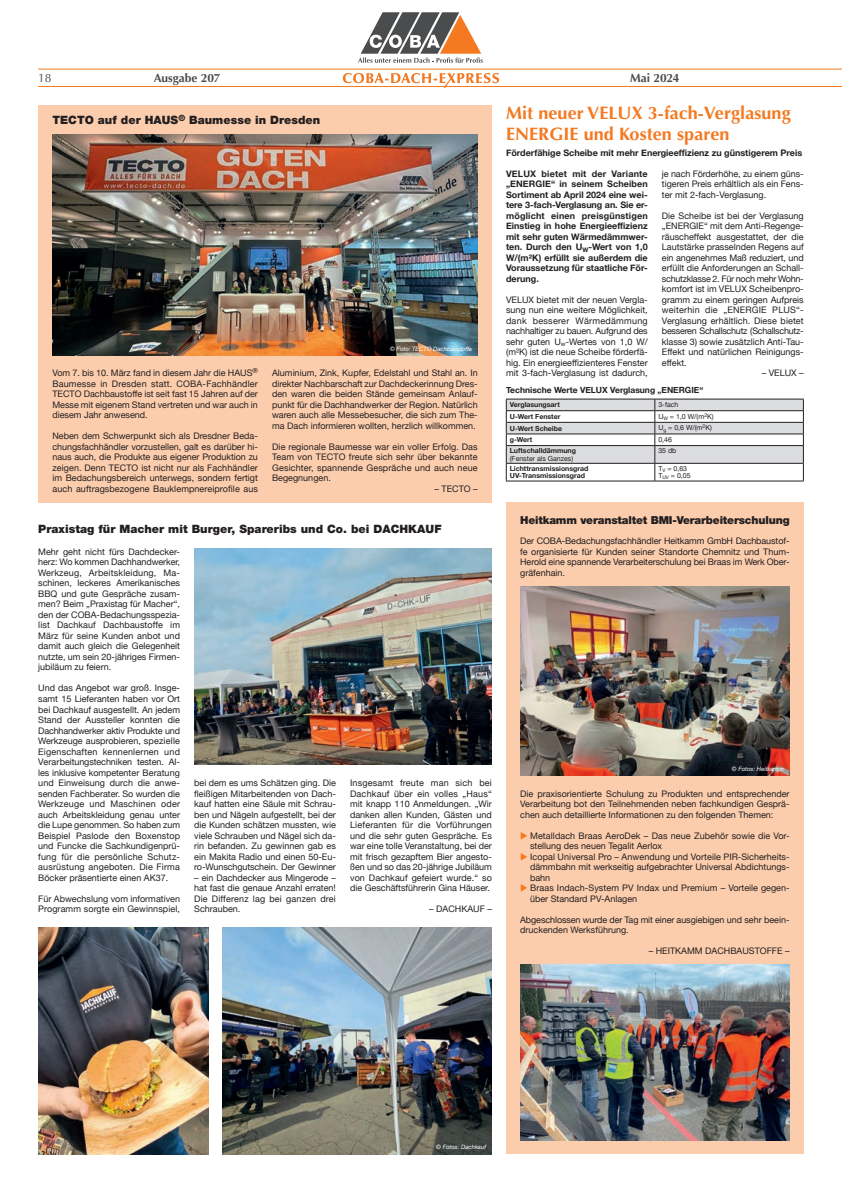
<style>
.page{position:relative;width:842px;height:1191px;background:#fff}
.page>*{position:absolute;margin:0;border:0;box-sizing:border-box;transform-origin:0 0}
.t1{font:700 18px/21px "Optima";letter-spacing:.005em;color:#f47921}
.t2{font:700 12px "Optima";color:#4b4c4d}
.t3{font:12px "Optima";color:#4b4c4d}
.t4{font:900 11.5px "Helvetica Neue LT Pro";letter-spacing:.005em;color:#231f20}
.t5{font:900 11px "Helvetica Neue LT Pro";letter-spacing:-.015em;color:#231f20}
.t6{font:9px/10.5px "Helvetica Neue";color:#231f20;text-align:justify}
.t7{font:700 9px/10.5px "Helvetica Neue";color:#231f20;text-align:justify}
.t8{font:700 8.5px "Helvetica Neue";color:#231f20}
.t9{font:700 7px/7.5px "Helvetica Neue";color:#231f20}
.t10{font:7px/7.5px "Helvetica Neue";color:#231f20}
.t11{font:italic 6px "Helvetica Neue";color:#fff}
.s1{color:#f47921}
</style>
<div class="page">
<svg style="left:506px;top:399px;width:298px;height:82px"></svg>
<hr style="left:506px;top:481px;width:149px;height:1px;background:#231f20">
<hr style="left:655px;top:481px;width:149px;height:1px;background:#231f20">
<div style="left:506px;top:502px;width:298px;height:652px;background:#fccdad"></div>
<img style="left:520px;top:964px;width:269px;height:176px">
<img style="left:520px;top:586px;width:269px;height:189px">
<img style="left:38px;top:927px;width:170px;height:227px">
<img style="left:194px;top:548px;width:298px;height:217px">
<img style="left:223px;top:927px;width:269px;height:227px">
<div style="left:38px;top:105px;width:454px;height:397px;background:#fccdad"></div>
<img style="left:52px;top:135px;width:426px;height:220px">
<svg style="left:336px;top:12px;width:170px;height:76px"></svg>
<hr style="left:38px;top:86px;width:804px;height:1px;background:#f47921">
<hr style="left:38px;top:69px;width:804px;height:1px;background:#f47921">
<h2 class="t3" style="left:38px;top:71px;width:15px">18</h2>
<h2 class="t2" style="left:154px;top:71px;width:68px">Ausgabe 207</h2>
<h2 class="t2" style="left:630px;top:71px;width:51px">Mai 2024</h2>
<h1 class="t1" style="left:506px;top:103px;width:286px">Mit neuer VELUX 3-fach-Verglasung<br>ENERGIE und Kosten sparen</h1>
<p class="t7" style="left:506px;top:147px;width:298px">Förderfähige Scheibe mit mehr Energieeffizienz zu günstigerem Preis</p>
<p class="t7" style="left:506px;top:168px;width:143px">VELUX bietet mit der Variante „ENERGIE“ in seinem Scheiben Sortiment ab April 2024 eine wei&shy;tere 3-fach-Verglasung an. Sie er&shy;möglicht einen preisgünstigen Einstieg in hohe Energieeffizienz mit sehr guten Wärmedämmwer&shy;ten. Durch den U<sub>W</sub>-Wert von 1,0<br>W/(m²K) erfüllt sie außerdem die Voraussetzung für staatliche För&shy;derung.</p>
<p class="t6" style="left:506px;top:295px;width:143px">VELUX bietet mit der neuen Vergla&shy;sung nun eine weitere Möglichkeit, dank besserer Wärmedämmung nachhaltiger zu bauen. Aufgrund des sehr guten U<sub>w</sub>-Wertes von 1,0 W/ (m²K) ist die neue Scheibe förderfä&shy;hig. Ein energieeffizienteres Fenster mit 3-fach-Verglasung ist dadurch,</p>
<p class="t4" style="left:52px;top:113px;width:269px">TECTO auf der HAUS<sup>®</sup> Baumesse in Dresden</p>
<p class="t6" style="left:662px;top:169px;width:143px">je nach Förderhöhe, zu einem güns&shy;tigeren Preis erhältlich als ein Fens&shy;ter mit 2-fach-Verglasung.</p>
<p class="t6" style="left:662px;top:211px;width:143px">Die Scheibe ist bei der Verglasung „ENERGIE“ mit dem Anti-Regenge&shy;räuscheffekt ausgestattet, der die Lautstärke prasselnden Regens auf ein angenehmes Maß reduziert, und erfüllt die Anforderungen an Schall&shy;schutzklasse 2. Für noch mehr Wohn&shy;komfort ist im VELUX Scheibenpro&shy;gramm zu einem geringen Aufpreis weiterhin die „ENERGIE PLUS“- Verglasung erhältlich. Diese bietet besseren Schallschutz (Schallschutz&shy;klasse 3) sowie zusätzlich Anti-Tau-Effekt und natürlichen Reinigungs&shy;effekt.</p>
<p class="t6" style="left:762px;top:368px;width:44px">– VELUX –</p>
<p class="t11" style="left:390px;top:344px;width:83px">© Foto: TECTO Dachbaustoffe</p>
<p class="t6" style="left:52px;top:368px;width:207px">Vom 7. bis 10. März fand in diesem Jahr die HAUS<sup>® </sup>Baumesse in Dresden statt. COBA-Fachhändler TECTO Dachbaustoffe ist seit fast 15 Jahren auf der Messe mit eigenem Stand vertreten und war auch in diesem Jahr anwesend.</p>
<p class="t6" style="left:52px;top:431px;width:207px">Neben dem Schwerpunkt sich als Dresdner Beda&shy;chungsfachhändler vorzustellen, galt es darüber hi&shy;naus auch, die Produkte aus eigener Produktion zu zeigen. Denn TECTO ist nicht nur als Fachhändler im Bedachungsbereich unterwegs, sondern fertigt auch auftragsbezogene Bauklempnereiprofile aus</p>
<p class="t6" style="left:272px;top:368px;width:207px">Aluminium, Zink, Kupfer, Edelstahl und Stahl an. In direkter Nachbarschaft zur Dachdeckerinnung Dres&shy;den waren die beiden Stände gemeinsam Anlauf&shy;punkt für die Dachhandwerker der Region. Natürlich waren auch alle Messebesucher, die sich zum The&shy;ma Dach informieren wollten, herzlich willkommen.</p>
<p class="t6" style="left:272px;top:442px;width:207px">Die regionale Baumesse war ein voller Erfolg. Das Team von TECTO freute sich sehr über bekannte Gesichter, spannende Gespräche und auch neue Begegnungen.</p>
<p class="t6" style="left:434px;top:484px;width:45px">– TECTO –</p>
<p class="t8" style="left:506px;top:383px;width:199px">Technische Werte VELUX Verglasung „ENERGIE“</p>
<p class="t9" style="left:510px;top:401px;width:51px">Verglasungsart</p>
<p class="t10" style="left:658px;top:401px;width:22px">3-fach</p>
<p class="t9" style="left:510px;top:413px;width:52px">U-Wert Fenster</p>
<p class="t10" style="left:658px;top:413px;width:57px">U<sub>W</sub> = 1,0 W/(m<sup>2</sup>K)</p>
<p class="t9" style="left:510px;top:424px;width:54px">U-Wert Scheibe</p>
<p class="t10" style="left:658px;top:424px;width:55px">U<sub>g</sub> = 0,6 W/(m<sup>2</sup>K)</p>
<p class="t9" style="left:510px;top:436px;width:24px">g-Wert</p>
<p class="t10" style="left:658px;top:436px;width:15px">0,46</p>
<p class="t9" style="left:510px;top:447px;width:68px">Luftschalldämmung</p>
<p class="t10" style="left:510px;top:455px;width:65px">(Fenster als Ganzes)</p>
<p class="t10" style="left:658px;top:447px;width:20px">35 db</p>
<p class="t9" style="left:510px;top:465px;width:80px">Lichttransmissionsgrad<br>UV-Transmissionsgrad</p>
<p class="t10" style="left:658px;top:465px;width:34px">T<sub>V</sub> = 0,63<br>T<sub>UV</sub> = 0,05</p>
<p class="t4" style="left:38px;top:522px;width:405px">Praxistag für Macher mit Burger, Spareribs und Co. bei DACHKAUF</p>
<p class="t6" style="left:38px;top:547px;width:143px">Mehr geht nicht fürs Dachdecker&shy;herz: Wo kommen Dachhandwerker, Werkzeug, Arbeitskleidung, Ma&shy;schinen, leckeres Amerikanisches BBQ und gute Gespräche zusam&shy;men? Beim „Praxistag für Macher“, den der COBA-Bedachungsspezia&shy;list Dachkauf Dachbaustoffe im März für seine Kunden anbot und damit auch gleich die Gelegenheit nutzte, um sein 20-jähriges Firmen&shy;jubiläum zu feiern.</p>
<p class="t6" style="left:38px;top:683px;width:143px">Und das Angebot war groß. Insge&shy;samt 15 Lieferanten haben vor Ort bei Dachkauf ausgestellt. An jedem Stand der Aussteller konnten die Dachhandwerker aktiv Produkte und Werkzeuge ausprobieren, spezielle Eigenschaften kennenlernen und Verarbeitungstechniken testen. Al&shy;les inklusive kompetenter Beratung und Einweisung durch die anwe&shy;senden Fachberater. So wurden die Werkzeuge und Maschinen oder auch Arbeitskleidung genau unter die Lupe genommen. So haben zum Beispiel Paslode den Boxenstop und Funcke die Sachkundigenprü&shy;fung für die persönliche Schutz&shy;ausrüstung angeboten. Die Firma Böcker präsentierte einen AK37.</p>
<p class="t6" style="left:38px;top:893px;width:143px">Für Abwechslung vom informativen<br>Programm sorgte ein Gewinnspiel,</p>
<p class="t6" style="left:194px;top:778px;width:143px">bei dem es ums Schätzen ging. Die fleißigen Mitarbeitenden von Dach&shy;kauf hatten eine Säule mit Schrau&shy;ben und Nägeln aufgestellt, bei der die Kunden schätzen mussten, wie viele Schrauben und Nägel sich da&shy;rin befanden. Zu gewinnen gab es ein Makita Radio und einen 50-Eu&shy;ro-Wunschgutschein. Der Gewinner</p>
<p class="t6" style="left:194px;top:872px;width:143px">– ein Dachdecker aus Mingerode – hat fast die genaue Anzahl erraten!<br>Die Differenz lag bei ganzen drei Schrauben.</p>
<p class="t6" style="left:350px;top:778px;width:143px">Insgesamt freute man sich bei Dachkauf über ein volles „Haus“ mit knapp 110 Anmeldungen. „Wir danken allen Kunden, Gästen und Lieferanten für die Vorführungen und die sehr guten Gespräche. Es war eine tolle Veranstaltung, bei der mit frisch gezapftem Bier angesto&shy;ßen und so das 20-jährige Jubiläum von Dachkauf gefeiert wurde.“ so die Geschäftsführerin Gina Häuser.</p>
<p class="t6" style="left:429px;top:904px;width:64px">– DACHKAUF –</p>
<p class="t5" style="left:520px;top:514px;width:271px">Heitkamm veranstaltet BMI-Verarbeiterschulung</p>
<p class="t6" style="left:520px;top:536px;width:271px">Der COBA-Bedachungsfachhändler Heitkamm GmbH Dachbaustof&shy;fe organisierte für Kunden seiner Standorte Chemnitz und Thum-Herold eine spannende Verarbeiterschulung bei Braas im Werk Ober&shy;gräfenhain.</p>
<p class="t11" style="left:732px;top:764px;width:53px">© Fotos: Heitkamm</p>
<p class="t6" style="left:520px;top:788px;width:271px">Die praxisorientierte Schulung zu Produkten und entsprechender Verarbeitung bot den Teilnehmenden neben fachkundigen Gesprä&shy;chen auch detaillierte Informationen zu den folgenden Themen:</p>
<p class="t6" style="left:530px;top:830px;width:261px;text-indent:-10px"><span class="s1">◆</span> Metalldach Braas AeroDek – Das neue Zubehör sowie die Vor&shy;stellung des neuen Tegalit Aerlox</p>
<p class="t6" style="left:530px;top:851px;width:261px;text-indent:-10px"><span class="s1">◆</span> Icopal Universal Pro – Anwendung und Vorteile PIR-Sicherheits&shy;dämmbahn mit werkseitig aufgebrachter Universal Abdichtungs&shy;bahn</p>
<p class="t6" style="left:530px;top:883px;width:261px;text-indent:-10px"><span class="s1">◆</span> Braas Indach-System PV Indax und Premium – Vorteile gegen&shy;über Standard PV-Anlagen</p>
<p class="t6" style="left:520px;top:914px;width:271px">Abgeschlossen wurde der Tag mit einer ausgiebigen und sehr beein&shy;druckenden Werksführung.</p>
<p class="t6" style="left:649px;top:946px;width:142px">– HEITKAMM DACHBAUSTOFFE –</p>
<p class="t11" style="left:436px;top:1142px;width:51px">© Fotos: Dachkauf</p>
</div>
